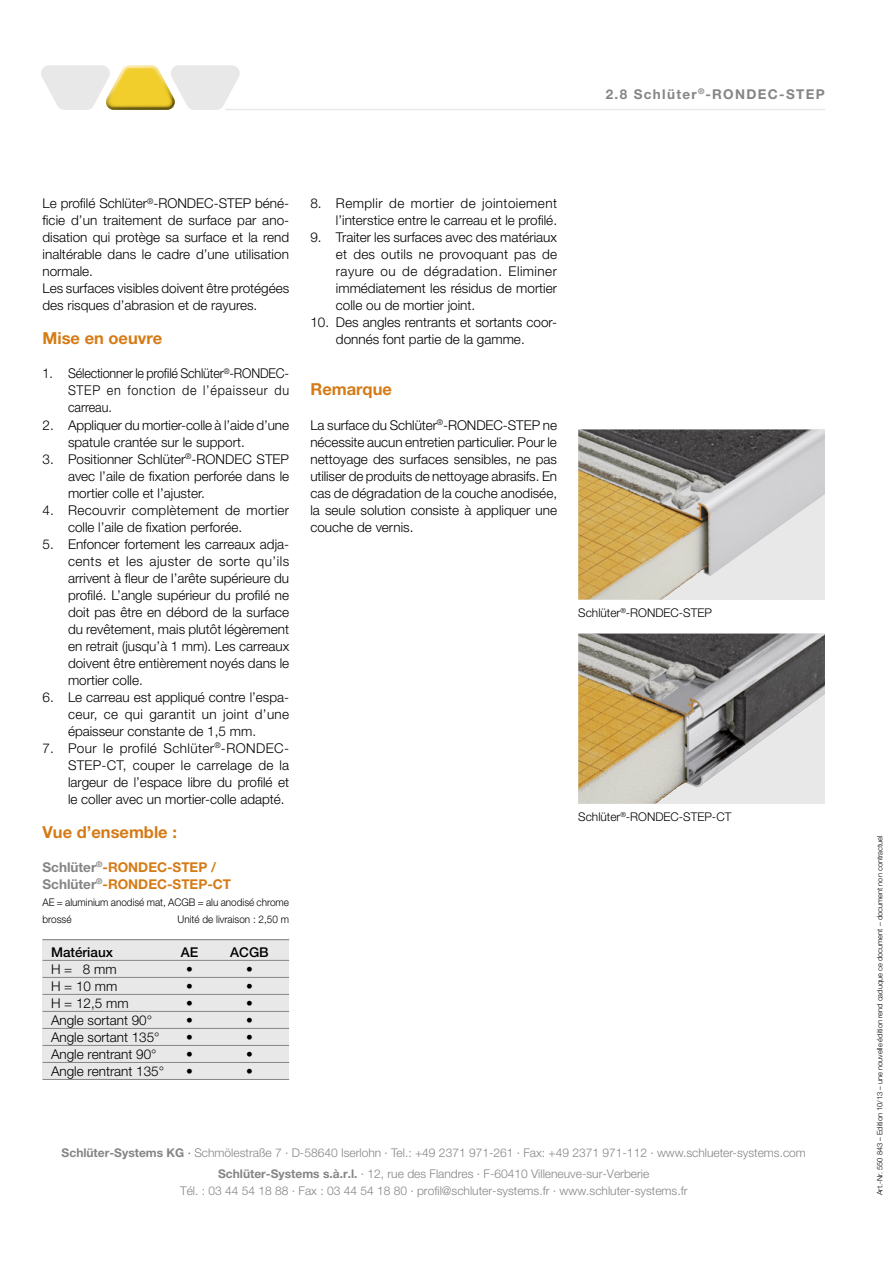
<style>
.page{position:relative;width:893px;height:1263px;background:#fff}
.page>*{position:absolute;margin:0;border:0;box-sizing:border-box;transform-origin:0 0}
.t1{font:700 16.5px "Helvetica Neue LT Pro";color:#d57b16}
.t2{font:300 13.5px/17px "Helvetica Neue LT Pro";color:#000;text-align:justify}
.t3{font:300 13.5px/17px "Helvetica Neue LT Pro";color:#000;text-align:justify;scale:.93 1}
.t4{font:300 13.5px/17px "Helvetica Neue LT Pro";letter-spacing:.025em;color:#000}
.t5{font:700 13.5px/17px "Helvetica Neue LT Pro";color:#d57b16}
.t6{font:700 13.5px "Helvetica Neue LT Pro";letter-spacing:.1em;color:#858585}
.t7{font:500 13.5px "Helvetica Neue LT Pro";color:#000}
.t8{font:300 12px/21.3px "Helvetica Neue LT Pro";color:#858585;text-align:center}
.t9{font:300 12px "Helvetica Neue LT Pro";color:#000}
.t10{font:300 10.5px/17px "Helvetica Neue LT Pro";color:#000;scale:.95 1}
.t11{font:300 7.5px "Helvetica Neue LT Pro";color:#000}
.s1{color:#858585}
.s2{font-weight:700}
.s3{font-weight:500}
</style>
<div class="page">
<hr style="left:225px;top:109px;width:600px;height:1px;background:#e8e8e8">
<div style="left:43px;top:940px;width:246px;height:139px;background:#e8e8e8"></div>
<hr style="left:43px;top:939px;width:246px;height:1px;background:#858585">
<hr style="left:43px;top:960px;width:246px;height:1px;background:#858585">
<hr style="left:43px;top:977px;width:246px;height:1px;background:#858585">
<hr style="left:43px;top:994px;width:246px;height:1px;background:#858585">
<hr style="left:43px;top:1011px;width:246px;height:1px;background:#858585">
<hr style="left:43px;top:1028px;width:246px;height:1px;background:#858585">
<hr style="left:43px;top:1045px;width:246px;height:1px;background:#858585">
<hr style="left:43px;top:1062px;width:246px;height:1px;background:#858585">
<hr style="left:43px;top:1079px;width:246px;height:1px;background:#858585">
<img style="left:578px;top:429px;width:247px;height:171px">
<img style="left:578px;top:634px;width:247px;height:170px">
<svg style="left:41px;top:65px;width:199px;height:45px"></svg>
<p class="t6" style="left:606px;top:86px;width:221px">2.8 Schlüter<sup>®</sup>-RONDEC-STEP</p>
<p class="t2" style="left:43px;top:195px;width:248px;text-align:left">Le profilé Schlüter<sup>®</sup>-RONDEC-STEP béné&shy;ficie d’un traitement de surface par ano&shy;disation qui protège sa surface et la rend inaltérable dans le cadre d’une utilisation normale.<br>Les surfaces visibles doivent être protégées des risques d’abrasion et de rayures.</p>
<p class="t1" style="left:43px;top:328px;width:121px">Mise en oeuvre</p>
<p class="t3" style="left:68px;top:365px;width:239px;text-indent:-26px">1. Sélectionner le profilé Schlüter<sup>®</sup>-RONDEC-STEP en fonction de l’épaisseur du carreau.</p>
<p class="t2" style="left:68px;top:416px;width:223px;text-indent:-26px">2. Appliquer du mortier-colle à l’aide d’une spatule crantée sur le support.</p>
<p class="t2" style="left:68px;top:450px;width:223px;text-indent:-26px">3. Positionner Schlüter<sup>®</sup>-RONDEC STEP avec l’aile de fixation perforée dans le mortier colle et l’ajuster.</p>
<p class="t4" style="left:68px;top:501px;width:223px;text-indent:-26px">4. Recouvrir complètement de mortier colle l’aile de fixation perforée.</p>
<p class="t2" style="left:68px;top:535px;width:223px;text-indent:-26px">5. Enfoncer fortement les carreaux adja&shy;cents et les ajuster de sorte qu’ils arrivent à fleur de l’arête supérieure du profilé. L’angle supérieur du profilé ne doit pas être en débord de la surface du revêtement, mais plutôt légèrement en retrait (jusqu’à 1 mm). Les carreaux doivent être entièrement noyés dans le mortier colle.</p>
<p class="t2" style="left:68px;top:688px;width:223px;text-indent:-26px">6. Le carreau est appliqué contre l’espa&shy;ceur, ce qui garantit un joint d’une épaisseur constante de 1,5 mm.</p>
<p class="t2" style="left:68px;top:739px;width:223px;text-indent:-26px">7. Pour le profilé Schlüter<sup>®</sup>-RONDEC-STEP-CT, couper le carrelage de la largeur de l’espace libre du profilé et le coller avec un mortier-colle adapté.</p>
<p class="t1" style="left:43px;top:822px;width:136px">Vue d’ensemble :</p>
<p class="t5" style="left:43px;top:858px;width:190px"><span class="s1">Schlüter</span><sup>®</sup>-RONDEC-STEP /<br><span class="s1">Schlüter</span><sup>®</sup>-RONDEC-STEP-CT</p>
<p class="t10" style="left:43px;top:893px;width:261px">AE = aluminium anodisé mat, ACGB = alu anodisé chrome brossé</p>
<p class="t10" style="left:178px;top:910px;width:119px">Unité de livraison : 2,50 m</p>
<p class="t7" style="left:51px;top:944px;width:64px">Matériaux</p>
<p class="t7" style="left:181px;top:944px;width:19px">AE</p>
<p class="t7" style="left:230px;top:944px;width:40px">ACGB</p>
<p class="t2" style="left:51px;top:960px;width:67px">H = 8 mm</p>
<p class="t2" style="left:186px;top:960px;width:8px">•</p>
<p class="t2" style="left:246px;top:960px;width:8px">•</p>
<p class="t2" style="left:51px;top:977px;width:68px">H = 10 mm</p>
<p class="t2" style="left:186px;top:977px;width:8px">•</p>
<p class="t2" style="left:246px;top:977px;width:8px">•</p>
<p class="t2" style="left:51px;top:994px;width:79px">H = 12,5 mm</p>
<p class="t2" style="left:186px;top:994px;width:8px">•</p>
<p class="t2" style="left:246px;top:994px;width:8px">•</p>
<p class="t2" style="left:51px;top:1011px;width:103px">Angle sortant 90°</p>
<p class="t2" style="left:186px;top:1011px;width:8px">•</p>
<p class="t2" style="left:246px;top:1011px;width:8px">•</p>
<p class="t2" style="left:51px;top:1028px;width:110px">Angle sortant 135°</p>
<p class="t2" style="left:186px;top:1028px;width:8px">•</p>
<p class="t2" style="left:246px;top:1028px;width:8px">•</p>
<p class="t2" style="left:51px;top:1045px;width:107px">Angle rentrant 90°</p>
<p class="t2" style="left:186px;top:1045px;width:8px">•</p>
<p class="t2" style="left:246px;top:1045px;width:8px">•</p>
<p class="t2" style="left:51px;top:1062px;width:115px">Angle rentrant 135°</p>
<p class="t2" style="left:186px;top:1062px;width:8px">•</p>
<p class="t2" style="left:246px;top:1062px;width:8px">•</p>
<p class="t2" style="left:310px;top:195px;width:248px;text-align:right">8. Remplir de mortier de jointoiement l’interstice entre le carreau et le profilé.</p>
<p class="t2" style="left:336px;top:229px;width:223px;text-indent:-26px">9. Traiter les surfaces avec des matériaux et des outils ne provoquant pas de rayure ou de dégradation. Eliminer immédiatement les résidus de mortier colle ou de mortier joint.</p>
<p class="t2" style="left:310px;top:314px;width:248px;text-align:center">10. Des angles rentrants et sortants coor&shy;donnés font partie de la gamme.</p>
<p class="t1" style="left:310px;top:379px;width:83px">Remarque</p>
<p class="t2" style="left:310px;top:416px;width:248px">La surface du Schlüter<sup>®</sup>-RONDEC-STEP ne nécessite aucun entretien particulier. Pour le nettoyage des surfaces sensibles, ne pas utiliser de produits de nettoyage abrasifs. En cas de dégradation de la couche anodisée, la seule solution consiste à appliquer une couche de vernis.</p>
<p class="t9" style="left:578px;top:605px;width:135px">Schlüter<sup>®</sup>-RONDEC-STEP</p>
<p class="t9" style="left:578px;top:809px;width:154px">Schlüter<sup>®</sup>-RONDEC-STEP-CT</p>
<p class="t8" style="left:62px;top:1141px;width:746px"><span class="s2">Schlüter-Systems KG</span> <span class="s3">·</span> Schmölestraße 7 · D-58640 Iserlohn · Tel.: +49 2371 971-261 · Fax: +49 2371 971-112 · www.schlueter-systems.com<br><span class="s2">Schlüter-Systems s.à.r.l.</span> · 12, rue des Flandres · F-60410 Villeneuve-sur-Verberie</p>
<p class="t8" style="left:180px;top:1180px;width:509px">Tél. : 03 44 54 18 88 · Fax : 03 44 54 18 80 · profil@schluter-systems.fr · www.schluter-systems.fr</p>
<p class="t11" style="left:875px;top:1195px;width:361px;rotate:-90deg">Art.-Nr. 550 843 – Edition 10/13 – une nouvelle édition rend caduque ce document – document non contractuel</p>
</div>
